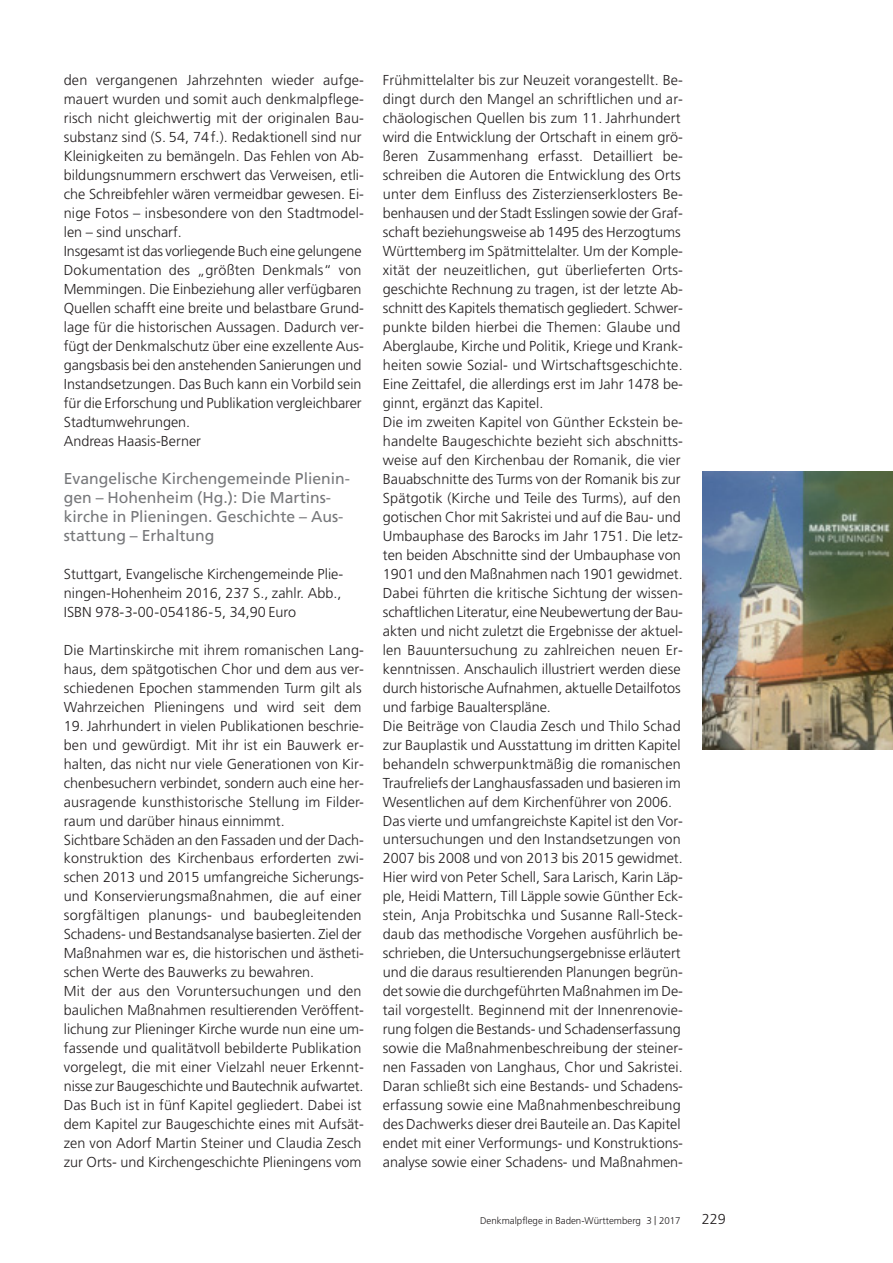
<style>
.page{position:relative;width:893px;height:1263px;background:#fff}
.page>*{position:absolute;margin:0;border:0;box-sizing:border-box;transform-origin:0 0}
.t1{font:15.75px/19px "Frutiger";color:#77787b}
.t2{font:300 14.4px/19px "Frutiger";color:#231f20}
.t3{font:300 9.75px "Frutiger";color:#231f20}
.s1{font-size:12px}
</style>
<div class="page">
<img style="left:702px;top:471px;width:190px;height:278px">
<p class="t2" style="left:64px;top:72px;width:302px">den vergangenen Jahrzehnten wieder aufge - mauert wurden und somit auch denkmalpflege&shy;risch nicht gleichwertig mit der originalen Bau&shy;substanz sind (S. 54, 74f.). Redaktionell sind nur Kleinigkeiten zu bemängeln. Das Fehlen von Ab&shy;bildungsnummern erschwert das Verweisen, etli&shy;che Schreibfehler wären vermeidbar gewesen. Ei&shy;nige Fotos – insbesondere von den Stadtmodel&shy;len – sind unscharf.<br>Insgesamt ist das vorliegende Buch eine gelungene Dokumentation des „größten Denkmals“ von Memmingen. Die Einbeziehung aller verfügbaren Quellen schafft eine breite und belastbare Grund&shy;lage für die historischen Aussagen. Dadurch ver&shy;fügt der Denkmalschutz über eine exzellente Aus&shy;gangsbasis bei den anstehenden Sanierungen und Instandsetzungen. Das Buch kann ein Vorbild sein für die Erforschung und Publikation vergleichbarer Stadtumwehrungen.<br>Andreas Haasis-Berner</p>
<p class="t1" style="left:64px;top:470px;width:288px">Evangelische Kirchengemeinde Plienin&shy;gen – Hohenheim (Hg.): Die Martins - kirche in Plieningen. Geschichte – Aus&shy;stattung – Erhaltung</p>
<p class="t2" style="left:64px;top:565px;width:281px">Stuttgart, Evangelische Kirchengemeinde Plie - ningen-Hohenheim 2016, 237 S., zahlr. Abb.,<br>ISBN 978-3-00- 054186-5, 34,90 Euro</p>
<p class="t2" style="left:64px;top:641px;width:302px">Die Martinskirche mit ihrem romanischen Lang&shy;haus, dem spätgotischen Chor und dem aus ver&shy;schiedenen Epochen stammenden Turm gilt als Wahrzeichen Plieningens und wird seit dem</p>
<p class="t2" style="left:64px;top:717px;width:302px">19. Jahrhundert in vielen Publikationen beschrie&shy;ben und gewürdigt. Mit ihr ist ein Bauwerk er - halten, das nicht nur viele Generationen von Kir&shy;chenbesuchern verbindet, sondern auch eine her&shy;ausragende kunsthistorische Stellung im Filder&shy;raum und darüber hinaus einnimmt.<br>Sichtbare Schäden an den Fassaden und der Dach&shy;konstruktion des Kirchenbaus erforderten zwi&shy;schen 2013 und 2015 umfangreiche Sicherungs&shy;und Konservierungsmaßnahmen, die auf einer sorgfältigen planungs- und baubegleitenden Schadens- und Bestandsanalyse basierten. Ziel der Maßnahmen war es, die historischen und ästheti&shy;schen Werte des Bauwerks zu bewahren.<br>Mit der aus den Voruntersuchungen und den baulichen Maßnahmen resultierenden Veröffent&shy;lichung zur Plieninger Kirche wurde nun eine um&shy;fassende und qualitätvoll bebilderte Publikation vorgelegt, die mit einer Vielzahl neuer Erkennt&shy;nisse zur Baugeschichte und Bautechnik auf wartet.<br>Das Buch ist in fünf Kapitel gegliedert. Dabei ist dem Kapitel zur Baugeschichte eines mit Aufsät&shy;zen von Adorf Martin Steiner und Claudia Zesch zur Orts- und Kirchengeschichte Plieningens vom</p>
<p class="t2" style="left:383px;top:72px;width:302px">Frühmittelalter bis zur Neuzeit vorangestellt. Be&shy;dingt durch den Mangel an schriftlichen und ar&shy;chäologischen Quellen bis zum 11. Jahrhundert wird die Entwicklung der Ortschaft in einem grö&shy;ßeren Zusammenhang erfasst. Detailliert be&shy;schreiben die Autoren die Entwicklung des Orts unter dem Einfluss des Zisterzienserklosters Be&shy;benhausen und der Stadt Esslingen sowie der Graf&shy;schaft beziehungsweise ab 1495 des Herzogtums Württemberg im Spätmittelalter. Um der Komple&shy;xität der neuzeitlichen, gut überlieferten Orts - geschichte Rechnung zu tragen, ist der letzte Ab&shy;schnitt des Kapitels thematisch gegliedert. Schwer&shy;punkte bilden hierbei die Themen: Glaube und Aberglaube, Kirche und Politik, Kriege und Krank&shy;heiten sowie Sozial- und Wirtschaftsgeschichte.<br>Eine Zeittafel, die allerdings erst im Jahr 1478 be&shy;ginnt, ergänzt das Kapitel.<br>Die im zweiten Kapitel von Günther Eckstein be&shy;handelte Baugeschichte bezieht sich abschnitts&shy;weise auf den Kirchenbau der Romanik, die vier Bauabschnitte des Turms von der Romanik bis zur Spätgotik (Kirche und Teile des Turms), auf den gotischen Chor mit Sakristei und auf die Bau- und Umbauphase des Barocks im Jahr 1751. Die letz&shy;ten beiden Abschnitte sind der Umbauphase von 1901 und den Maßnahmen nach 1901 gewidmet.<br>Dabei führten die kritische Sichtung der wissen&shy;schaftlichen Literatur, eine Neubewertung der Bau&shy;akten und nicht zuletzt die Ergebnisse der aktuel&shy;len Bauuntersuchung zu zahlreichen neuen Er&shy;kenntnissen. Anschaulich illustriert werden diese durch historische Aufnahmen, aktuelle Detailfotos und farbige Baualterspläne.<br>Die Beiträge von Claudia Zesch und Thilo Schad zur Bauplastik und Ausstattung im dritten Kapitel behandeln schwerpunktmäßig die romanischen Traufreliefs der Langhausfassaden und basieren im Wesentlichen auf dem Kirchenführer von 2006.<br>Das vierte und umfangreichste Kapitel ist den Vor&shy;untersuchungen und den Instandsetzungen von 2007 bis 2008 und von 2013 bis 2015 gewidmet.<br>Hier wird von Peter Schell, Sara Larisch, Karin Läp&shy;ple, Heidi Mattern, Till Läpple sowie Günther Eck&shy;stein, Anja Probitschka und Susanne Rall-Steck&shy;daub das methodische Vorgehen ausführlich be&shy;schrieben, die Untersuchungsergebnisse erläutert und die daraus resultierenden Planungen begrün&shy;det sowie die durchgeführten Maßnahmen im De&shy;tail vorgestellt. Beginnend mit der Innenrenovie&shy;rung folgen die Bestands- und Schadenserfassung sowie die Maßnahmenbeschreibung der steiner&shy;nen Fassaden von Langhaus, Chor und Sakristei.<br>Daran schließt sich eine Bestands- und Schadens&shy;erfassung sowie eine Maßnahmenbeschreibung des Dachwerks dieser drei Bauteile an. Das Kapitel endet mit einer Verformungs- und Konstruktions&shy;analyse sowie einer Schadens- und Maßnahmen-</p>
<p class="t3" style="left:480px;top:1217px;width:202px">Denkmalpflege in Baden-Württemberg 3 <span class="s1">|</span> 2017</p>
<p class="t2" style="left:702px;top:1211px;width:26px">229</p>
</div>
